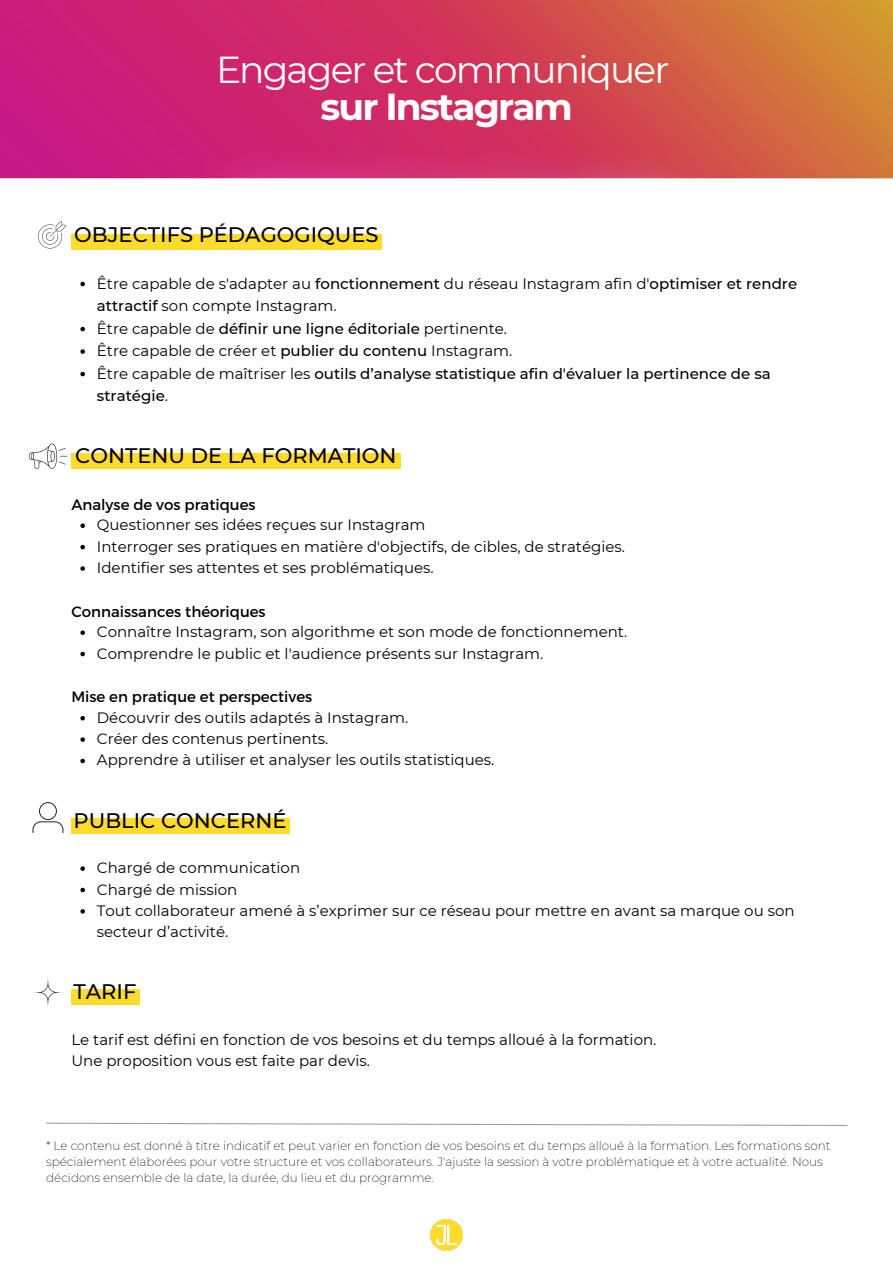
<style>
.page{position:relative;width:893px;height:1264px;background:#fff}
.page>*{position:absolute;margin:0;border:0;box-sizing:border-box;transform-origin:0 0}
.t1{font:37.5px/37.2px "Montserrat";letter-spacing:-.05em;color:#fff;text-align:center}
.t2{font:500 21px "Montserrat";color:#000}
.t3{font:15px/21.3px "Montserrat";color:#000}
.t4{font:500 15px/22.5px "Montserrat";color:#000}
.t5{font:200 12px/16px "Montserrat";color:#000}
.s1{font-weight:700}
.s2{font-weight:500}
.s3{font-weight:400}
</style>
<div class="page">
<svg style="left:0;top:0;width:892px;height:178px;background:#cf3e5c"></svg>
<div style="left:71px;top:234px;width:310px;height:16px;background:#ffdb2b"></div>
<div style="left:71px;top:453px;width:329px;height:16px;background:#ffdb2b"></div>
<div style="left:71px;top:989px;width:69px;height:15px;background:#ffdb2b"></div>
<svg style="left:38px;top:221px;width:28px;height:27px"></svg>
<svg style="left:29px;top:443px;width:38px;height:26px"></svg>
<svg style="left:32px;top:977px;width:32px;height:31px"></svg>
<svg style="left:80px;top:282px;width:5px;height:4px"></svg>
<svg style="left:80px;top:327px;width:5px;height:4px"></svg>
<svg style="left:80px;top:349px;width:5px;height:5px"></svg>
<svg style="left:80px;top:372px;width:5px;height:4px"></svg>
<svg style="left:80px;top:523px;width:5px;height:5px"></svg>
<svg style="left:80px;top:545px;width:5px;height:4px"></svg>
<svg style="left:80px;top:566px;width:5px;height:4px"></svg>
<svg style="left:80px;top:630px;width:5px;height:5px"></svg>
<svg style="left:80px;top:651px;width:5px;height:5px"></svg>
<svg style="left:80px;top:716px;width:5px;height:4px"></svg>
<svg style="left:80px;top:737px;width:5px;height:4px"></svg>
<svg style="left:80px;top:758px;width:5px;height:5px"></svg>
<img style="left:431px;top:1219px;width:31px;height:31px">
<div style="left:71px;top:817px;width:219px;height:16px;background:#ffdb2b"></div>
<svg style="left:32px;top:802px;width:31px;height:31px"></svg>
<svg style="left:80px;top:866px;width:5px;height:4px"></svg>
<svg style="left:80px;top:887px;width:5px;height:5px"></svg>
<svg style="left:80px;top:909px;width:5px;height:4px"></svg>
<svg style="left:46px;top:1122px;width:802px;height:4px"></svg>
<p class="t1" style="left:216px;top:50px;width:455px">Engager et communiquer <span class="s1">sur Instagram</span></p>
<p class="t2" style="left:74px;top:222px;width:306px">OBJECTIFS PÉDAGOGIQUES</p>
<h2 class="t3" style="left:97px;top:272px;width:701px;line-height:22.5px">Être capable de s'adapter au <span class="s2">fonctionnement</span> du réseau Instagram afin d'<span class="s2">optimiser et rendre attractif</span> son compte Instagram.</h2>
<p class="t4" style="left:97px;top:317px;width:411px"><span class="s3">Être capable de</span> définir une ligne éditoriale <span class="s3">pertinente.</span></p>
<p class="t3" style="left:97px;top:340px;width:417px">Être capable de créer et <span class="s2">publier du contenu</span> Instagram.</p>
<p class="t4" style="left:97px;top:362px;width:675px"><span class="s3">Être capable de maîtriser les</span> outils d’analyse statistique afin d'évaluer la pertinence de sa stratégie<span class="s3">.</span></p>
<h1 class="t2" style="left:75px;top:443px;width:323px">CONTENU DE LA FORMATION</h1>
<p class="t3" style="left:71px;top:493px;width:186px">Analyse de vos pratiques</p>
<p class="t3" style="left:97px;top:514px;width:330px">Questionner ses idées reçues sur Instagram</p>
<h2 class="t3" style="left:97px;top:535px;width:529px">Interroger ses pratiques en matière d'objectifs, de cibles, de stratégies.</h2>
<h3 class="t3" style="left:97px;top:557px;width:338px">Identifier ses attentes et ses problématiques.</h3>
<p class="t3" style="left:71px;top:600px;width:196px">Connaissances théoriques</p>
<p class="t3" style="left:97px;top:621px;width:531px">Connaître Instagram, son algorithme et son mode de fonctionnement.</p>
<p class="t3" style="left:97px;top:642px;width:448px">Comprendre le public et l'audience présents sur Instagram.</p>
<h3 class="t3" style="left:71px;top:685px;width:242px">Mise en pratique et perspectives</h3>
<p class="t3" style="left:97px;top:706px;width:313px">Découvrir des outils adaptés à Instagram.</p>
<p class="t3" style="left:97px;top:728px;width:233px">Créer des contenus pertinents.</p>
<p class="t3" style="left:97px;top:749px;width:399px">Apprendre à utiliser et analyser les outils statistiques.</p>
<p class="t2" style="left:74px;top:807px;width:214px">PUBLIC CONCERNÉ</p>
<h2 class="t3" style="left:97px;top:857px;width:205px">Chargé de communication</h2>
<p class="t3" style="left:97px;top:878px;width:142px">Chargé de mission</p>
<p class="t3" style="left:97px;top:899px;width:699px">Tout collaborateur amené à s’exprimer sur ce réseau pour mettre en avant sa marque ou son secteur d’activité.</p>
<p class="t2" style="left:74px;top:978px;width:64px">TARIF</p>
<p class="t3" style="left:71px;top:1028px;width:586px">Le tarif est défini en fonction de vos besoins et du temps alloué à la formation.<br>Une proposition vous est faite par devis.</p>
<p class="t5" style="left:46px;top:1137px;width:785px">* Le contenu est donné à titre indicatif et peut varier en fonction de vos besoins et du temps alloué à la formation. Les formations sont spécialement élaborées pour votre structure et vos collaborateurs. J'ajuste la session à votre problématique et à votre actualité. Nous décidons ensemble de la date, la durée, du lieu et du programme.</p>
</div>
